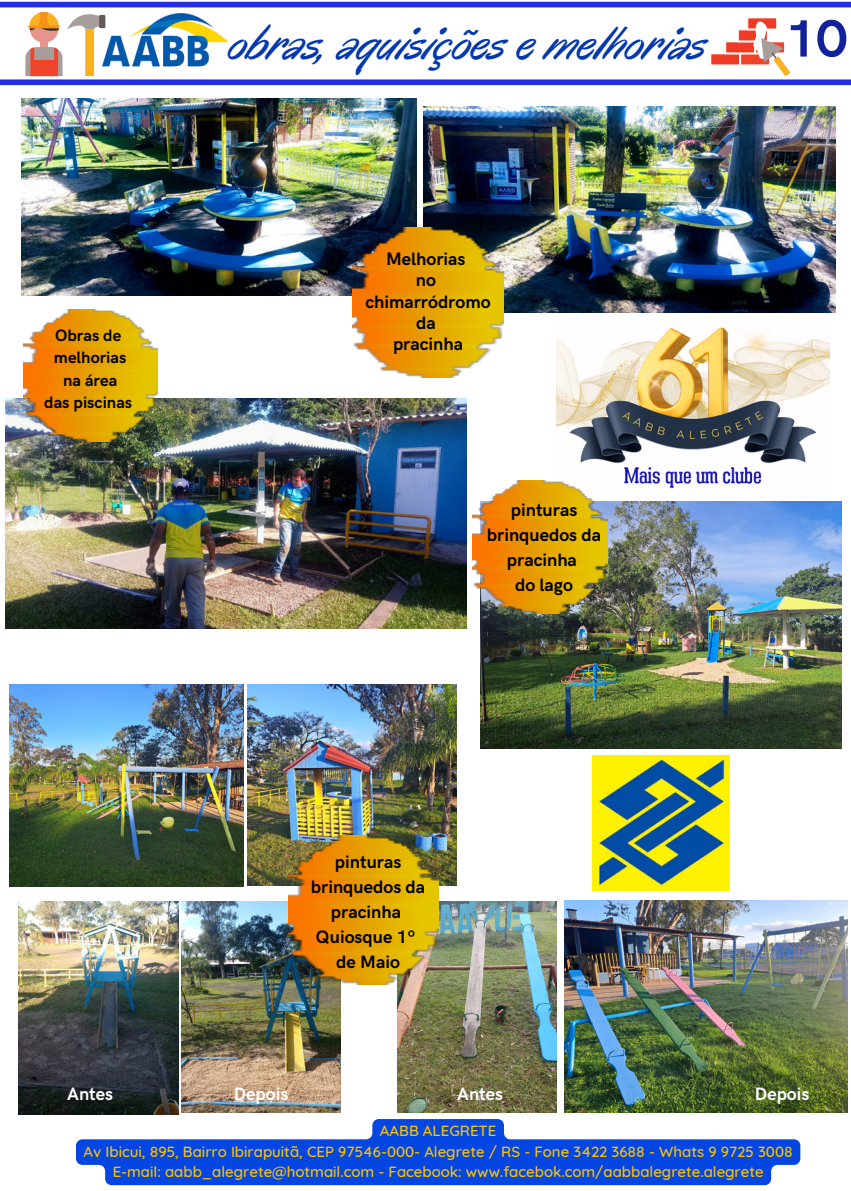
<style>
.page{position:relative;width:851px;height:1191px;background:#fff}
.page>*{position:absolute;margin:0;border:0;box-sizing:border-box;transform-origin:0 0}
.t1{font:700 52.5px "HK Grotesk";color:#12229d}
.t2{font:italic 48px "Oregano";letter-spacing:-.02em;color:#0438af}
.t3{font:700 18px "HK Grotesk";color:#000}
.t4{font:700 18px "HK Grotesk";color:#fff}
.t5{font:700 16.5px "HK Grotesk";color:#000}
.t6{font:500 15px "Quicksand";color:#fbc203}
</style>
<div class="page">
<div style="left:30px;top:14px;width:29px;height:29px;background:#e59589;border-radius:50%"></div>
<div style="left:40px;top:42px;width:8px;height:7px;background:#e59589"></div>
<svg style="left:25px;top:47px;width:37px;height:29px"></svg>
<svg style="left:29px;top:12px;width:31px;height:21px"></svg>
<hr style="left:28px;top:26px;width:31px;height:2px;background:#f69119">
<div style="left:710px;top:53px;width:30px;height:12px;background:#ef3b25"></div>
<div style="left:709px;top:52px;width:32px;height:14px;border:2px solid #fff"></div>
<div style="left:740px;top:53px;width:30px;height:12px;background:#f0442a"></div>
<div style="left:739px;top:52px;width:32px;height:14px;border:2px solid #fff"></div>
<div style="left:725px;top:41px;width:30px;height:12px;background:#ef3b25"></div>
<div style="left:724px;top:40px;width:32px;height:14px;border:2px solid #fff"></div>
<div style="left:738px;top:29px;width:29px;height:12px;background:#ef3b25"></div>
<div style="left:737px;top:28px;width:31px;height:14px;border:2px solid #fff"></div>
<div style="left:747px;top:17px;width:30px;height:12px;background:#ef3b25"></div>
<div style="left:746px;top:17px;width:32px;height:13px;border:2px solid #fff"></div>
<svg style="left:753px;top:20px;width:37px;height:56px"></svg>
<img style="left:100px;top:13px;width:128px;height:54px">
<div style="left:99px;top:15px;width:6px;height:13px;background:#655a58"></div>
<svg style="left:67px;top:14px;width:32px;height:15px"></svg>
<div style="left:85px;top:29px;width:9px;height:47px;background:#f9b11f"></div>
<div style="left:0;top:79px;width:850px;height:6px;background:#222fe6"></div>
<div style="left:0;top:2px;width:850px;height:5px;background:#222fe6"></div>
<img style="left:592px;top:755px;width:137px;height:135px">
<img style="left:556px;top:327px;width:273px;height:162px">
<img style="left:480px;top:501px;width:361px;height:247px">
<img style="left:472px;top:480px;width:135px;height:133px">
<img style="left:21px;top:99px;width:395px;height:197px">
<img style="left:423px;top:107px;width:412px;height:206px">
<img style="left:352px;top:228px;width:151px;height:149px">
<img style="left:6px;top:398px;width:460px;height:230px">
<img style="left:23px;top:310px;width:134px;height:131px">
<img style="left:18px;top:901px;width:160px;height:213px">
<img style="left:181px;top:901px;width:160px;height:211px">
<img style="left:397px;top:901px;width:159px;height:211px">
<img style="left:564px;top:900px;width:283px;height:212px">
<img style="left:10px;top:684px;width:234px;height:202px">
<img style="left:247px;top:684px;width:210px;height:201px">
<img style="left:288px;top:835px;width:150px;height:149px">
<svg style="left:76px;top:1119px;width:724px;height:65px;fill:#0346e1"></svg>
<p class="t5" style="left:55px;top:326px;width:68px">Obras de</p>
<p class="t5" style="left:54px;top:348px;width:74px">melhorias</p>
<p class="t5" style="left:63px;top:371px;width:56px">na área</p>
<p class="t5" style="left:44px;top:393px;width:89px">das piscinas</p>
<p class="t2" style="left:230px;top:14px;width:480px">obras, aquisições e melhorias</p>
<p class="t1" style="left:786px;top:9px;width:62px">10</p>
<p class="t3" style="left:386px;top:249px;width:81px">Melhorias</p>
<p class="t3" style="left:416px;top:270px;width:22px">no</p>
<p class="t3" style="left:365px;top:291px;width:127px">chimarródromo</p>
<p class="t3" style="left:416px;top:313px;width:21px">da</p>
<p class="t3" style="left:393px;top:334px;width:72px">pracinha</p>
<p class="t3" style="left:511px;top:500px;width:68px">pinturas</p>
<p class="t3" style="left:487px;top:524px;width:116px">brinquedos da</p>
<p class="t3" style="left:507px;top:549px;width:72px">pracinha</p>
<p class="t3" style="left:515px;top:574px;width:59px">do lago</p>
<p class="t3" style="left:335px;top:852px;width:68px">pinturas</p>
<p class="t3" style="left:311px;top:876px;width:116px">brinquedos da</p>
<p class="t3" style="left:331px;top:901px;width:72px">pracinha</p>
<p class="t3" style="left:316px;top:926px;width:101px">Quiosque 1º</p>
<p class="t3" style="left:336px;top:951px;width:65px">de Maio</p>
<p class="t4" style="left:67px;top:1083px;width:47px">Antes</p>
<p class="t4" style="left:234px;top:1083px;width:56px">Depois</p>
<p class="t4" style="left:457px;top:1083px;width:47px">Antes</p>
<p class="t4" style="left:755px;top:1083px;width:56px">Depois</p>
<p class="t6" style="left:380px;top:1121px;width:118px">AABB ALEGRETE</p>
<p class="t6" style="left:84px;top:1141px;width:710px">Av Ibicui, 895, Bairro Ibirapuitã, CEP 97546-000- Alegrete / RS - Fone 3422 3688 - Whats 9 9725 3008</p>
<p class="t6" style="left:113px;top:1161px;width:652px">E-mail: aabb_alegrete@hotmail.com - Facebook: www.facebok.com/aabbalegrete.alegrete</p>
</div>
